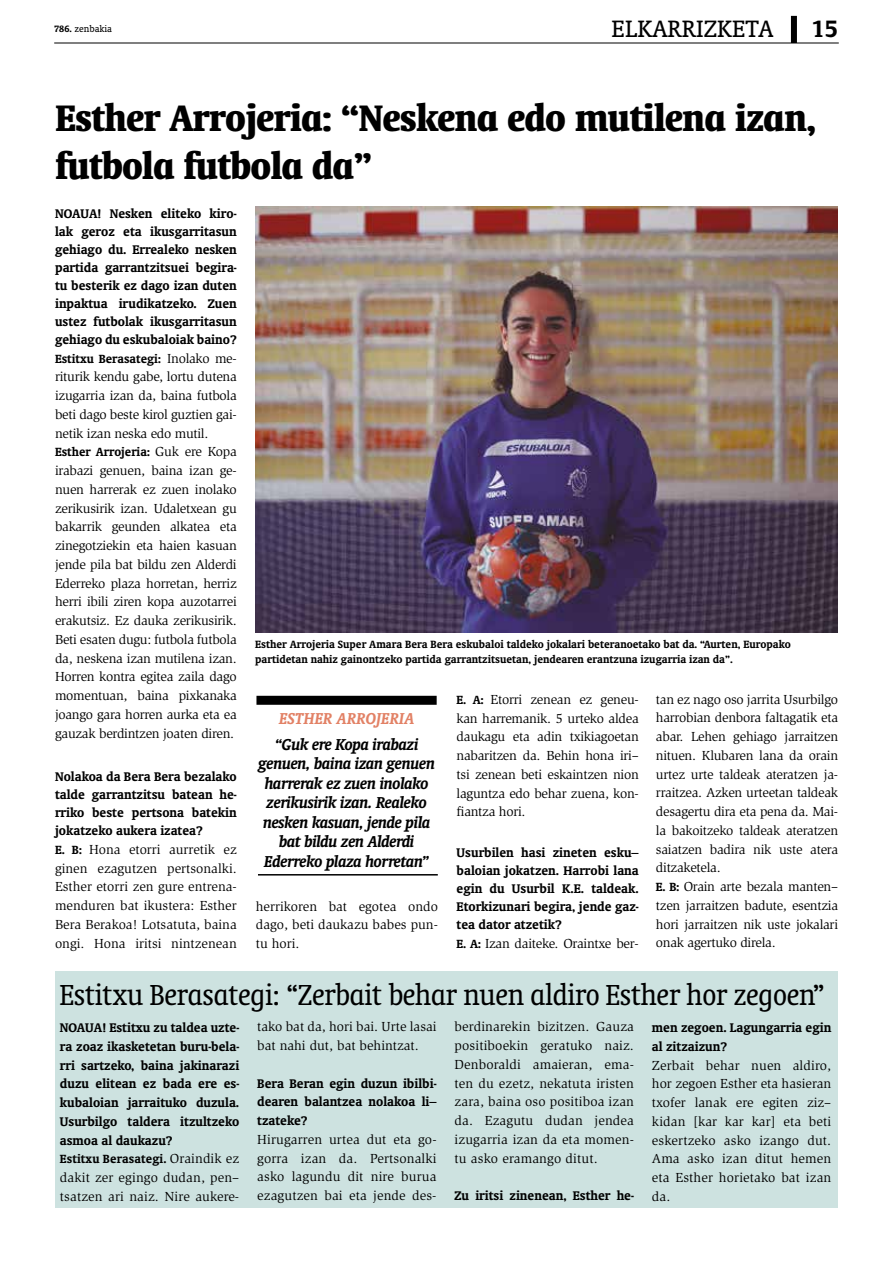
<style>
.page{position:relative;width:893px;height:1263px;background:#fff}
.page>*{position:absolute;margin:0;border:0;box-sizing:border-box;transform-origin:0 0}
.t1{font:700 condensed 42px/48px "Oranda BT";letter-spacing:-.01em;color:#000}
.t2{font:condensed 33px "Oranda BT";letter-spacing:-.01em;color:#000}
.t3{font:27px "Oranda BT";color:#000}
.t4{font:700 27px "Oranda BT";color:#000}
.t5{font:italic 700 18px/19.5px "Oranda BT";letter-spacing:-.02em;color:#000;text-align:center}
.t6{font:italic 700 18px "Oranda BT";color:#e28165}
.t7{font:700 14.25px/18px "Oranda BT";color:#000;text-align:justify}
.t8{font:13.5px/18.8px "Slimbach";letter-spacing:-.02em;color:#000;text-align:justify}
.t9{font:700 13.5px "Oranda BT";color:#000}
.t10{font:13.5px/18.8px "Slimbach";color:#000}
.t11{font:13.5px/18.8px "Slimbach";letter-spacing:.01em;color:#000}
.t12{font:700 12px/14.4px "Oranda BT";color:#000}
.t13{font:10.5px "Oranda BT";color:#000}
.s1{font-weight:700}
.s2{font-family:"Slimbach";font-weight:400}
.s3{font-family:"Oranda BT";font-weight:700}
</style>
<div class="page">
<hr style="left:54px;top:43px;width:785px;height:1px;background:#000">
<div style="left:791px;top:16px;width:6px;height:27px;background:#000"></div>
<div style="left:56px;top:971px;width:782px;height:237px;background:#cde2e0"></div>
<div style="left:256px;top:696px;width:181px;height:9px;background:#000"></div>
<hr style="left:258px;top:874px;width:180px;height:1px;background:#000">
<img style="left:255px;top:207px;width:582px;height:426px">
<h3 class="t3" style="left:656px;top:12px;width:119px">PIL-PILEAN</h3>
<h3 class="t4" style="left:812px;top:13px;width:28px">15</h3>
<p class="t13" style="left:54px;top:23px;width:59px"><span class="s1">786.</span> zenbakia</p>
<h3 class="t3" style="left:612px;top:13px;width:163px">ELKARRIZKETA</h3>
<h1 class="t1" style="left:55px;top:93px;width:761px">Esther Arrojeria: “Neskena edo mutilena izan, futbola futbola da”</h1>
<p class="t7" style="left:55px;top:204px;width:183px">NOAUA! Nesken eliteko kiro&shy;lak geroz eta ikusgarritasun gehiago du. Errealeko nesken partida garrantzitsuei begira&shy;tu besterik ez dago izan duten inpaktua irudikatzeko. Zuen ustez futbolak ikusgarritasun gehiago du eskubaloiak baino?</p>
<p class="t9" style="left:55px;top:350px;width:183px">Estitxu Berasategi: <span class="s2">Inolako me-</span></p>
<p class="t8" style="left:55px;top:367px;width:183px">riturik kendu gabe, lortu dutena izugarria izan da, baina futbola beti dago beste kirol guztien gai&shy;netik izan neska edo mutil.</p>
<p class="t9" style="left:55px;top:444px;width:183px">Esther Arrojeria: <span class="s2">Guk ere Kopa</span></p>
<p class="t8" style="left:55px;top:461px;width:183px">irabazi genuen, baina izan ge&shy;nuen harrerak ez zuen inolako zerikusirik izan. Udaletxean gu bakarrik geunden alkatea eta zinegotziekin eta haien kasuan jende pila bat bildu zen Alderdi Ederreko plaza horretan, herriz herri ibili ziren kopa auzotarrei erakutsiz. Ez dauka zerikusirik.<br>Beti esaten dugu: futbola futbola da, neskena izan mutilena izan.<br>Horren kontra egitea zaila dago momentuan, baina pixkanaka joango gara horren aurka eta ea gauzak berdintzen joaten diren.</p>
<p class="t7" style="left:55px;top:767px;width:183px">Nolakoa da Bera Bera bezalako talde garrantzitsu batean he&shy;rriko beste pertsona batekin jokatzeko aukera izatea?</p>
<p class="t8" style="left:55px;top:840px;width:183px"><span class="s3">E. B:</span> Hona etorri aurretik ez ginen ezagutzen pertsonalki.<br>Esther etorri zen gure entrena&shy;menduren bat ikustera: Esther Bera Berakoa! Lotsatuta, baina ongi. Hona iritsi nintzenean</p>
<p class="t12" style="left:255px;top:637px;width:537px">Esther Arrojeria Super Amara Bera Bera eskubaloi taldeko jokalari beteranoetako bat da. “Aurten, Europako partidetan nahiz gainontzeko partida garrantzitsuetan, jendearen erantzuna izugarria izan da”.</p>
<p class="t8" style="left:656px;top:690px;width:184px;text-align:left">tan ez nago oso jarrita Usurbilgo harrobian denbora faltagatik eta abar. Lehen gehiago jarraitzen nituen. Klubaren lana da orain urtez urte taldeak ateratzen ja&shy;rraitzea. Azken urteetan taldeak desagertu dira eta pena da. Mai&shy;la bakoitzeko taldeak ateratzen saiatzen badira nik uste atera ditzaketela.<br><span class="s3">E. B:</span> Orain arte bezala manten– tzen jarraitzen badute, esentzia hori jarraitzen nik uste jokalari onak agertuko direla.</p>
<h2 class="t2" style="left:60px;top:975px;width:766px">Estitxu Berasategi: “Zerbait behar nuen aldiro Esther hor zegoen”</h2>
<p class="t8" style="left:457px;top:690px;width:184px"><span class="s3">E. A:</span> Etorri zenean ez geneu&shy;kan harremanik. 5 urteko aldea daukagu eta adin txikiagoetan nabaritzen da. Behin hona iri– tsi zenean beti eskaintzen nion laguntza edo behar zuena, kon&shy;fiantza hori.</p>
<p class="t7" style="left:457px;top:843px;width:184px">Usurbilen hasi zineten esku– baloian jokatzen. Harrobi lana egin du Usurbil K.E. taldeak.<br>Etorkizunari begira, jende gaz&shy;tea dator atzetik?</p>
<p class="t8" style="left:457px;top:934px;width:184px"><span class="s3">E. A:</span> Izan daiteke. Oraintxe ber-</p>
<h3 class="t6" style="left:279px;top:708px;width:137px">ESTHER ARROJERIA</h3>
<h3 class="t5" style="left:258px;top:734px;width:178px">“Guk ere Kopa irabazi genuen, baina izan genuen harrerak ez zuen inolako zerikusirik izan. Realeko nesken kasuan, jende pila bat bildu zen Alderdi<br>Ederreko plaza horretan”</h3>
<p class="t8" style="left:256px;top:897px;width:184px">herrikoren bat egotea ondo dago, beti daukazu babes pun&shy;tu hori.</p>
<p class="t7" style="left:60px;top:1018px;width:181px;line-height:18.8px">NOAUA! Estitxu zu taldea uzte&shy;ra zoaz ikasketetan buru-bela&shy;rri sartzeko, baina jakinarazi duzu elitean ez bada ere es&shy;kubaloian jarraituko duzula.<br>Usurbilgo taldera itzultzeko asmoa al daukazu?</p>
<p class="t9" style="left:60px;top:1151px;width:181px">Estitxu Berasategi. <span class="s2">Oraindik ez</span></p>
<p class="t11" style="left:60px;top:1168px;width:181px">dakit zer egingo dudan, pen– tsatzen ari naiz. Nire aukere-</p>
<p class="t10" style="left:257px;top:1017px;width:181px">tako bat da, hori bai. Urte lasai bat nahi dut, bat behintzat.</p>
<p class="t7" style="left:257px;top:1073px;width:181px;line-height:18.8px">Bera Beran egin duzun ibilbi&shy;dearen balantzea nolakoa li– tzateke?</p>
<p class="t8" style="left:257px;top:1130px;width:181px">Hirugarren urtea dut eta go&shy;gorra izan da. Pertsonalki asko lagundu dit nire burua ezagutzen bai eta jende des-</p>
<p class="t8" style="left:455px;top:1017px;width:181px">berdinarekin bizitzen. Gauza positiboekin geratuko naiz.<br>Denboraldi amaieran, ema&shy;ten du ezetz, nekatuta iristen zara, baina oso positiboa izan da. Ezagutu dudan jendea izugarria izan da eta momen&shy;tu asko eramango ditut.</p>
<p class="t7" style="left:455px;top:1186px;width:181px">Zu iritsi zinenean, Esther he-</p>
<p class="t7" style="left:652px;top:1018px;width:181px;line-height:18.8px">men zegoen. Lagungarria egin al zitzaizun?</p>
<p class="t8" style="left:652px;top:1056px;width:181px">Zerbait behar nuen aldiro, hor zegoen Esther eta hasieran txofer lanak ere egiten ziz– kidan [kar kar kar] eta beti eskertzeko asko izango dut.<br>Ama asko izan ditut hemen eta Esther horietako bat izan da.</p>
</div>
